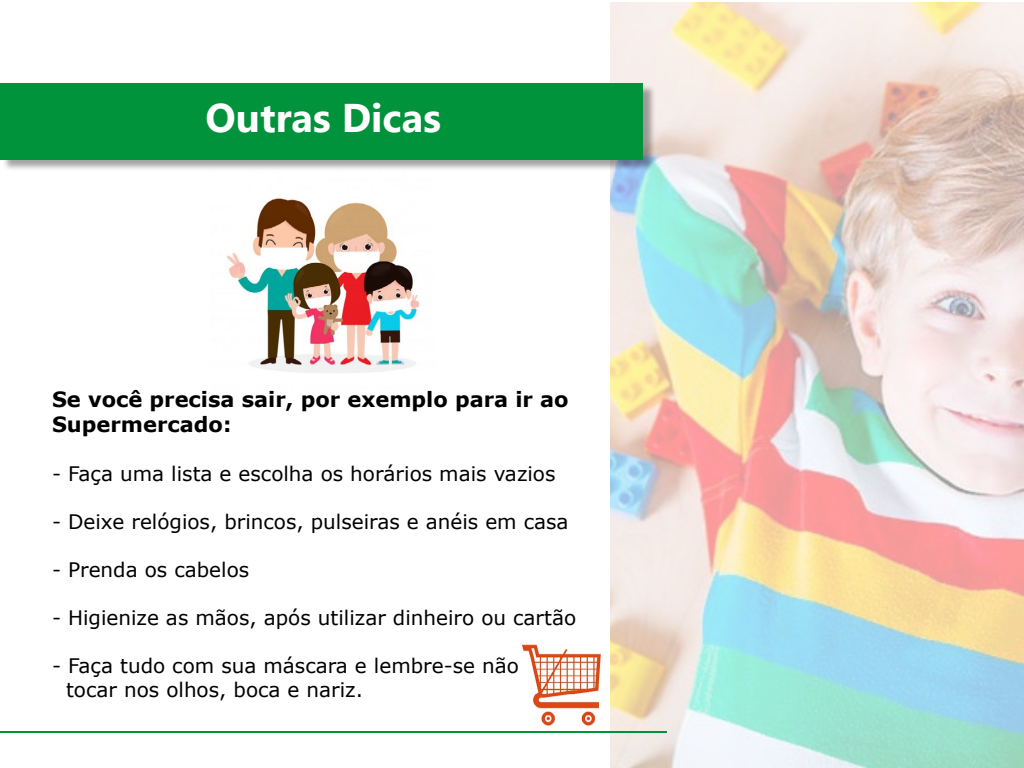
<style>
.page{position:relative;width:1024px;height:768px;background:#fff}
.page>*{position:absolute;margin:0;border:0;box-sizing:border-box;transform-origin:0 0}
.t1{font:700 40px "Segoe UI";color:#fff}
.t2{font:700 21px/25.2px "Verdana";color:#000}
.t3{font:20px/24px "Verdana";color:#000}
</style>
<div class="page">
<img style="left:226px;top:198px;width:194px;height:175px">
<img style="left:522px;top:643px;width:80px;height:83px">
<img style="left:610px;top:2px;width:414px;height:766px">
<div style="left:2px;top:84px;width:654px;height:88px;background:#000;opacity:.36"></div>
<div style="left:1px;top:83px;width:642px;height:76px;background:#00933b"></div>
<hr style="left:0;top:731px;width:667px;height:2px;background:#00933b">
<h1 class="t1" style="left:206px;top:81px;width:237px">Outras Dicas</h1>
<p class="t2" style="left:52px;top:386px;width:518px">Se você precisa sair, por exemplo para ir ao<br>Supermercado:</p>
<p class="t3" style="left:52px;top:462px;width:505px">- Faça uma lista e escolha os horários mais vazios</p>
<p class="t3" style="left:52px;top:510px;width:518px">- Deixe relógios, brincos, pulseiras e anéis em casa</p>
<p class="t3" style="left:52px;top:558px;width:199px">- Prenda os cabelos</p>
<p class="t3" style="left:52px;top:606px;width:526px">- Higienize as mãos, após utilizar dinheiro ou cartão</p>
<p class="t3" style="left:66px;top:654px;width:454px;text-indent:-14px">- Faça tudo com sua máscara e lembre-se não tocar nos olhos, boca e nariz.</p>
</div>
